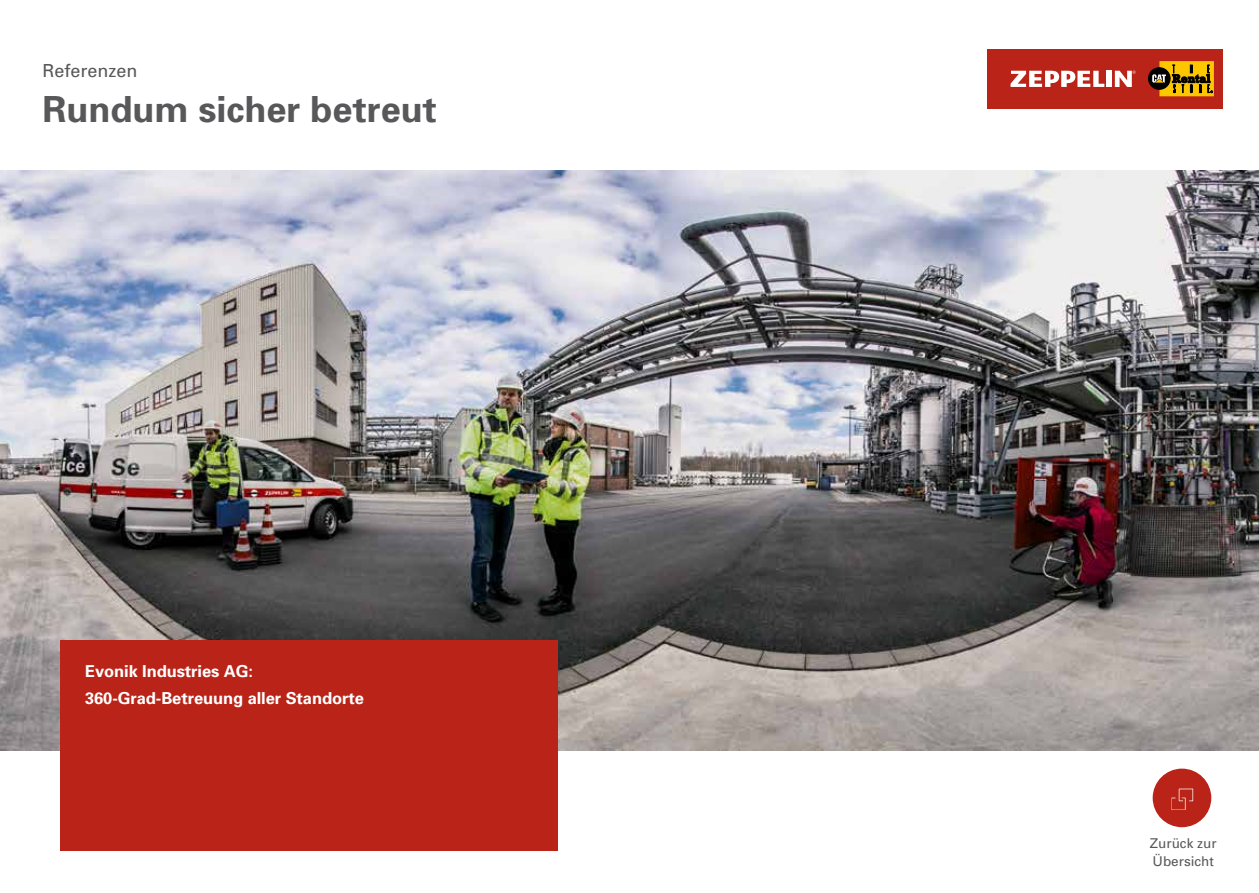
<style>
.page{position:relative;width:1259px;height:893px;background:#fff}
.page>*{position:absolute;margin:0;border:0;box-sizing:border-box;transform-origin:0 0}
.t1{font:700 36px "Univers";color:#58585a}
.t2{font:18px "Univers";color:#58585a}
.t3{font:700 16.5px/27px "Univers";letter-spacing:-.005em;color:#fff}
.t4{font:13.5px/18px "Univers";color:#58585a}
</style>
<div class="page">
<div style="left:986px;top:49px;width:236px;height:60px;background:#ba2317"></div>
<svg style="left:1115px;top:71px;width:20px;height:16px"></svg>
<div style="left:1106px;top:71px;width:5px;height:16px;background:#fff"></div>
<svg style="left:1010px;top:71px;width:94px;height:16px"></svg>
<div style="left:1148px;top:68px;width:22px;height:21px;background:#000;border-radius:50%"></div>
<div style="left:1148px;top:68px;width:22px;height:21px;border:1px solid #000;border-radius:50%"></div>
<svg style="left:1152px;top:61px;width:62px;height:35px;background:#a57d08"></svg>
<img style="left:0;top:170px;width:1259px;height:580px">
<div style="left:61px;top:640px;width:497px;height:210px;background:#ba2317"></div>
<img style="left:1152px;top:769px;width:59px;height:58px;border-radius:29px">
<p class="t2" style="left:43px;top:61px;width:97px">Referenzen</p>
<h1 class="t1" style="left:43px;top:88px;width:396px">Rundum sicher betreut</h1>
<p class="t3" style="left:85px;top:657px;width:280px">Evonik Industries AG:<br>360-Grad-Betreuung aller Standorte</p>
<p class="t4" style="left:1150px;top:834px;width:68px">Zurück zur<br>Übersicht</p>
</div>
